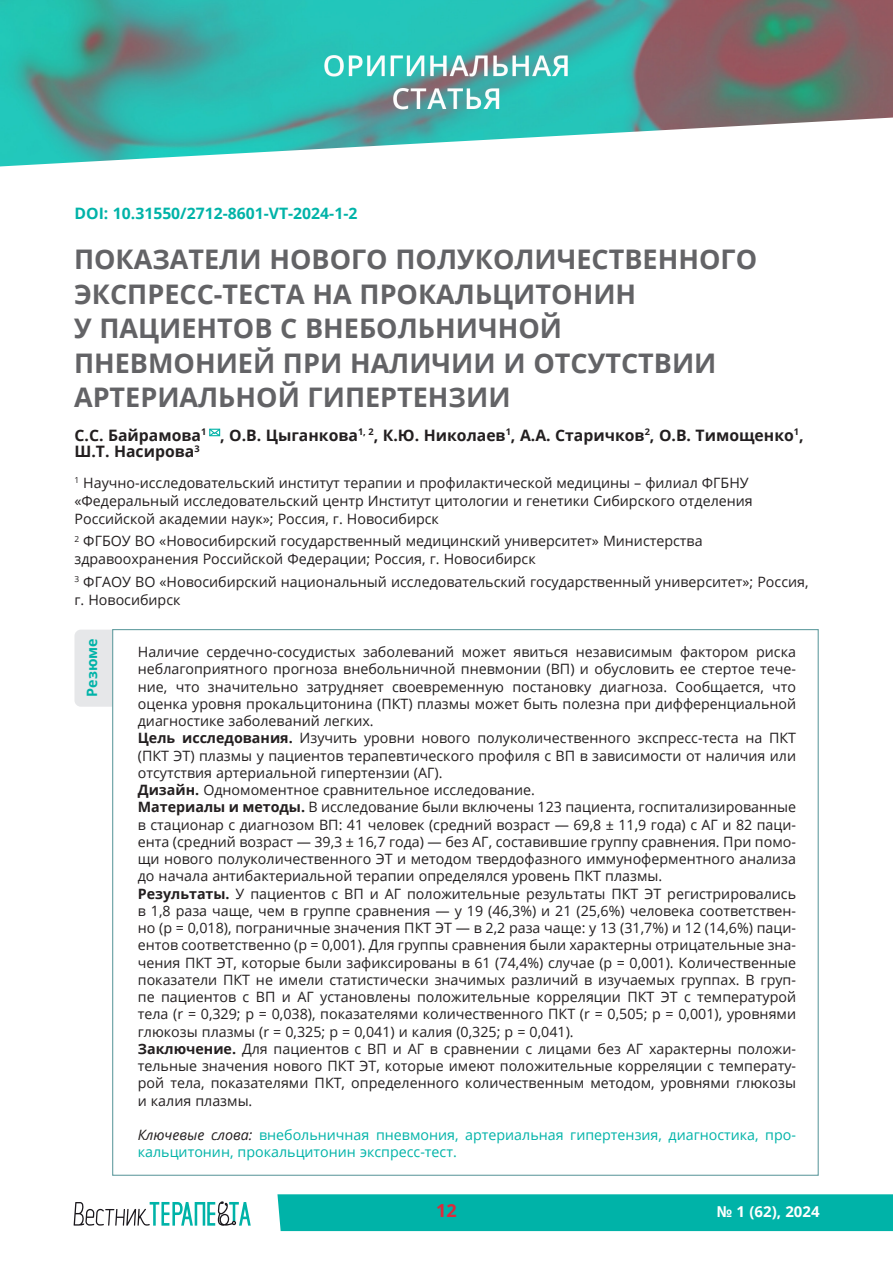
<style>
.page{position:relative;width:893px;height:1263px;background:#fff}
.page>*{position:absolute;margin:0;border:0;box-sizing:border-box;transform-origin:0 0}
.Osnova_text{font:700 27px/34.5px "Open Sans";color:#636366}
.t1{font:700 18px "Open Sans";color:#de293b}
.Osnova_text-2{font:700 15.75px/16.5px "Open Sans";color:#231f20}
.Osnova_text-3{font:700 15.75px "Open Sans";color:#00b3a8}
.t2{font:700 15px "Open Sans";color:#fff}
.Osnova_text-4{font:14.25px/17.2px "Open Sans";color:#231f20;text-align:justify}
.Osnova_text-5{font:14.25px/17.2px "Open Sans";color:#00b3a8}
.Osnova_text-6{font:700 14.25px "Open Sans";color:#00b3a8}
.s1{font-weight:700}
.s2{font-style:italic;color:#231f20}
</style>
<div class="page">
<svg style="left:74px;top:1201px;width:177px;height:25px"></svg>
<div style="left:277px;top:1194px;width:616px;height:37px;background:#00b3a8"></div>
<img style="left:0;top:0;width:893px;height:118px">
<svg style="left:0;top:118px;width:884px;height:49px"></svg>
<div style="left:74px;top:630px;width:38px;height:77px;background:#e6e7e9"></div>
<svg style="left:209px;top:428px;width:12px;height:9px"></svg>
<p class="Osnova_text-3" style="left:74px;top:202px;width:284px">DOI: 10.31550/2712-8601-VT-2024-1-2</p>
<p class="Osnova_text" style="left:74px;top:241px;width:685px">ПОКАЗАТЕЛИ НОВОГО ПОЛУКОЛИЧЕСТВЕННОГО ЭКСПРЕСС-ТЕСТА НА ПРОКАЛЬЦИТОНИН<br>У ПАЦИЕНТОВ С ВНЕБОЛЬНИЧНОЙ ПНЕВМОНИЕЙ ПРИ НАЛИЧИИ И ОТСУТСТВИИ АРТЕРИАЛЬНОЙ ГИПЕРТЕНЗИИ</p>
<p class="Osnova_text-2" style="left:74px;top:426px;width:731px">С.С. Байрамова<sup>1</sup> , О.В. Цыганкова<sup>1,</sup> <sup>2</sup>, К.Ю. Николаев<sup>1</sup>, А.А. Старичков<sup>2</sup>, О.В. Тимощенко<sup>1</sup>,<br>Ш.Т. Насирова<sup>3</sup></p>
<p class="Osnova_text-4" style="left:74px;top:473px;width:680px;line-height:18px;text-align:left"><sup>1</sup> Научно-исследовательский институт терапии и профилактической медицины – филиал ФГБНУ «Федеральный исследовательский центр Институт цитологии и генетики Сибирского отделения<br>Российской академии наук»; Россия, г. Новосибирск</p>
<p class="Osnova_text-4" style="left:74px;top:532px;width:630px;line-height:18px"><sup>2</sup> ФГБОУ ВО «Новосибирский государственный медицинский университет» Министерства здравоохранения Российской Федерации; Россия, г. Новосибирск</p>
<p class="Osnova_text-4" style="left:74px;top:572px;width:736px;line-height:18px"><sup>3</sup> ФГАОУ ВО «Новосибирский национальный исследовательский государственный университет»; Россия, г. Новосибирск</p>
<p class="Osnova_text-6" style="left:82px;top:697px;width:60px;rotate:-90deg">Резюме</p>
<p class="Osnova_text-4" style="left:138px;top:643px;width:660px">Наличие сердечно-сосудистых заболеваний может явиться независимым фактором риска неблагоприятного прогноза внебольничной пневмонии (ВП) и обусловить ее стертое тече&shy;ние, что значительно затрудняет своевременную постановку диагноза. Сообщается, что оценка уровня прокальцитонина (ПКТ) плазмы может быть полезна при дифференциальной диагностике заболеваний легких.</p>
<p class="Osnova_text-4" style="left:138px;top:729px;width:660px"><span class="s1">Цель исследования.</span> Изучить уровни нового полуколичественного экспресс-теста на ПКТ (ПКТ ЭТ) плазмы у пациентов терапевтического профиля с ВП в зависимости от наличия или отсутствия артериальной гипертензии (АГ).</p>
<p class="Osnova_text-4" style="left:138px;top:781px;width:399px"><span class="s1">Дизайн.</span> Одномоментное сравнительное исследование.</p>
<p class="Osnova_text-4" style="left:138px;top:798px;width:660px"><span class="s1">Материалы и методы.</span> В исследование были включены 123 пациента, госпитализированные в стационар с диагнозом ВП: 41 человек (средний возраст — 69,8 ± 11,9 года) с АГ и 82 паци&shy;ента (средний возраст — 39,3 ± 16,7 года) — без АГ, составившие группу сравнения. При помо&shy;щи нового полуколичественного ЭТ и методом твердофазного иммуноферментного анализа до начала антибактериальной терапии определялся уровень ПКТ плазмы.</p>
<p class="Osnova_text-4" style="left:138px;top:884px;width:660px"><span class="s1">Результаты.</span> У пациентов с ВП и АГ положительные результаты ПКТ ЭТ регистрировались в 1,8 раза чаще, чем в группе сравнения — у 19 (46,3%) и 21 (25,6%) человека соответствен&shy;но (р = 0,018), пограничные значения ПКТ ЭТ — в 2,2 раза чаще: у 13 (31,7%) и 12 (14,6%) паци&shy;ентов соответственно (p = 0,001). Для группы сравнения были характерны отрицательные зна&shy;чения ПКТ ЭТ, которые были зафиксированы в 61 (74,4%) случае (p = 0,001). Количественные показатели ПКТ не имели статистически значимых различий в изучаемых группах. В груп&shy;пе пациентов с ВП и АГ установлены положительные корреляции ПКТ ЭТ с температурой тела (r = 0,329; р = 0,038), показателями количественного ПКТ (r = 0,505; р = 0,001), уровнями глюкозы плазмы (r = 0,325; р = 0,041) и калия (0,325; р = 0,041).</p>
<p class="Osnova_text-4" style="left:138px;top:1040px;width:660px"><span class="s1">Заключение.</span> Для пациентов с ВП и АГ в сравнении с лицами без АГ характерны положи&shy;тельные значения нового ПКТ ЭТ, которые имеют положительные корреляции с температу&shy;рой тела, показателями ПКТ, определенного количественным методом, уровнями глюкозы и калия плазмы.</p>
<p class="Osnova_text-5" style="left:138px;top:1126px;width:660px"><span class="s2">Ключевые слова:</span> внебольничная пневмония, артериальная гипертензия, диагностика, про&shy;кальцитонин, прокальцитонин экспресс-тест.</p>
<p class="t1" style="left:436px;top:1198px;width:22px">12</p>
<p class="t2" style="left:717px;top:1201px;width:104px">№ 1 (62), 2024</p>
</div>
